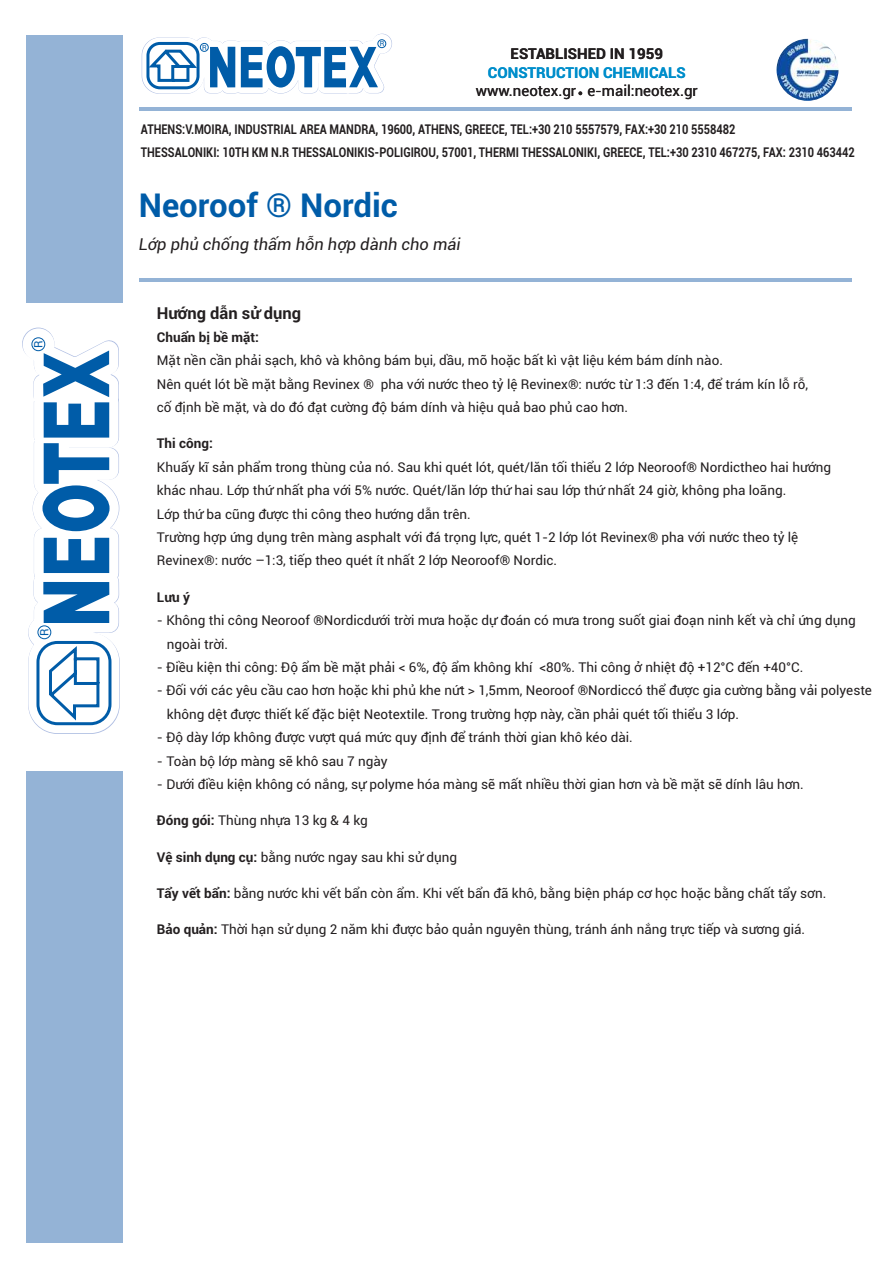
<style>
.page{position:relative;width:893px;height:1263px;background:#fff}
.page>*{position:absolute;margin:0;border:0;box-sizing:border-box;transform-origin:0 0}
.t1{font:700 33px "Roboto";color:#005ca8}
.t2{font:italic 16.5px "Roboto";color:#231f20}
.t3{font:700 16.5px "Roboto";color:#231f20}
.t4{font:15px "Roboto";color:#231f20}
.t5{font:700 15px "Roboto";color:#008ecb}
.t6{font:700 15px "Roboto";color:#231f20}
.t7{font:13.5px/23.4px "Roboto";color:#231f20}
.t8{font:700 13.5px/23.4px "Roboto";color:#231f20;scale:.82 1}
.t9{font:700 13.5px "Roboto";color:#231f20}
.t10{font:11.55px "Roboto";color:#005ca8}
.t11{font:7.2px "Roboto";color:#005ca8}
.s1{font-weight:700}
</style>
<div class="page">
<hr style="left:139px;top:279px;width:713px;height:3px;background:#94b3d6">
<hr style="left:139px;top:108px;width:713px;height:3px;background:#94b3d6">
<div style="left:26px;top:35px;width:96px;height:267px;background:#94b3d6"></div>
<div style="left:26px;top:771px;width:96px;height:472px;background:#94b3d6"></div>
<svg style="left:578px;top:91px;width:4px;height:4px"></svg>
<img style="left:776px;top:39px;width:62px;height:62px;border-radius:50%">
<svg style="left:139px;top:33px;width:259px;height:75px"></svg>
<div style="left:146px;top:42px;width:54px;height:47px;border:3px solid #005ca8;border-radius:12px"></div>
<div style="left:200px;top:43px;width:9px;height:9px;border:1px solid #005ca8;border-radius:50%"></div>
<div style="left:377px;top:39px;width:9px;height:9px;border:1px solid #005ca8;border-radius:50%"></div>
<div style="left:349px;top:63px;width:6px;height:9px;background:#fff"></div>
<svg style="left:22px;top:327px;width:98px;height:407px"></svg>
<svg style="left:32px;top:338px;width:78px;height:386px"></svg>
<div style="left:36px;top:641px;width:75px;height:84px;border:3px solid #005ca8;border-radius:19px"></div>
<div style="left:38px;top:625px;width:13px;height:14px;border:1px solid #005ca8;border-radius:50%"></div>
<div style="left:32px;top:337px;width:13px;height:14px;border:1px solid #005ca8;border-radius:50%"></div>
<div style="left:70px;top:392px;width:12px;height:5px;background:#fff"></div>
<p class="t10" style="left:34px;top:348px;width:9px;rotate:-90deg">R</p>
<p class="t10" style="left:40px;top:636px;width:9px;rotate:-90deg">R</p>
<p class="t11" style="left:202px;top:45px;width:6px">R</p>
<p class="t11" style="left:380px;top:41px;width:6px">R</p>
<p class="t6" style="left:511px;top:48px;width:154px">ESTABLISHED IN 1959</p>
<p class="t4" style="left:476px;top:85px;width:224px">www.neotex.gr e-mail:neotex.gr</p>
<p class="t5" style="left:488px;top:66px;width:199px">CONSTRUCTION CHEMICALS</p>
<p class="t8" style="left:141px;top:119px;width:872px">ATHENS:V.MOIRA, INDUSTRIAL AREA MANDRA, 19600, ATHENS, GREECE, TEL:+30 210 5557579, FAX:+30 210 5558482<br>THESSALONIKI: 10TH KM N.R THESSALONIKIS-POLIGIROU, 57001, THERMI THESSALONIKI, GREECE, TEL:+30 2310 467275, FAX: 2310 463442</p>
<h1 class="t1" style="left:139px;top:192px;width:261px">Neoroof ® Nordic</h1>
<p class="t2" style="left:139px;top:237px;width:324px">Lớp phủ chống thấm hỗn hợp dành cho mái</p>
<p class="t3" style="left:157px;top:306px;width:146px">Hướng dẫn sử dụng</p>
<p class="t9" style="left:157px;top:332px;width:104px">Chuẩn bị bề mặt:</p>
<p class="t7" style="left:157px;top:350px;width:653px">Mặt nền cần phải sạch, khô và không bám bụi, dầu, mỡ hoặc bất kì vật liệu kém bám dính nào.<br>Nên quét lót bề mặt bằng Revinex ® pha với nước theo tỷ lệ Revinex®: nước từ 1:3 đến 1:4, để trám kín lỗ rỗ, cố định bề mặt, và do đó đạt cường độ bám dính và hiệu quả bao phủ cao hơn.</p>
<p class="t9" style="left:157px;top:438px;width:58px">Thi công:</p>
<p class="t7" style="left:157px;top:457px;width:676px">Khuấy kĩ sản phẩm trong thùng của nó. Sau khi quét lót, quét/lăn tối thiểu 2 lớp Neoroof® Nordictheo hai hướng khác nhau. Lớp thứ nhất pha với 5% nước. Quét/lăn lớp thứ hai sau lớp thứ nhất 24 giờ, không pha loãng.<br>Lớp thứ ba cũng được thi công theo hướng dẫn trên.<br>Trường hợp ứng dụng trên màng asphalt với đá trọng lực, quét 1-2 lớp lót Revinex® pha với nước theo tỷ lệ Revinex®: nước –1:3, tiếp theo quét ít nhất 2 lớp Neoroof® Nordic.</p>
<p class="t9" style="left:157px;top:592px;width:35px">Lưu ý</p>
<p class="t7" style="left:167px;top:610px;width:690px;text-indent:-10px">- Không thi công Neoroof ®Nordicdưới trời mưa hoặc dự đoán có mưa trong suốt giai đoạn ninh kết và chỉ ứng dụng ngoài trời.</p>
<p class="t7" style="left:157px;top:657px;width:648px">- Điều kiện thi công: Độ ẩm bề mặt phải &lt; 6%, độ ẩm không khí &lt;80%. Thi công ở nhiệt độ +12°C đến +40°C.</p>
<p class="t7" style="left:167px;top:680px;width:707px;text-indent:-10px">- Đối với các yêu cầu cao hơn hoặc khi phủ khe nứt &gt; 1,5mm, Neoroof ®Nordiccó thể được gia cường bằng vải polyeste không dệt được thiết kế đặc biệt Neotextile. Trong trường hợp này, cần phải quét tối thiểu 3 lớp.</p>
<p class="t7" style="left:157px;top:727px;width:477px">- Độ dày lớp không được vượt quá mức quy định để tránh thời gian khô kéo dài.</p>
<p class="t7" style="left:157px;top:750px;width:232px">- Toàn bộ lớp màng sẽ khô sau 7 ngày</p>
<p class="t7" style="left:157px;top:774px;width:648px">- Dưới điều kiện không có nắng, sự polyme hóa màng sẽ mất nhiều thời gian hơn và bề mặt sẽ dính lâu hơn.</p>
<p class="t7" style="left:157px;top:810px;width:212px"><span class="s1">Đóng gói:</span> Thùng nhựa 13 kg &amp; 4 kg</p>
<p class="t7" style="left:157px;top:846px;width:302px"><span class="s1">Vệ sinh dụng cụ:</span> bằng nước ngay sau khi sử dụng</p>
<p class="t7" style="left:157px;top:883px;width:671px"><span class="s1">Tẩy vết bẩn:</span> bằng nước khi vết bẩn còn ẩm. Khi vết bẩn đã khô, bằng biện pháp cơ học hoặc bằng chất tẩy sơn.</p>
<p class="t7" style="left:157px;top:919px;width:650px"><span class="s1">Bảo quản:</span> Thời hạn sử dụng 2 năm khi được bảo quản nguyên thùng, tránh ánh nắng trực tiếp và sương giá.</p>
</div>
